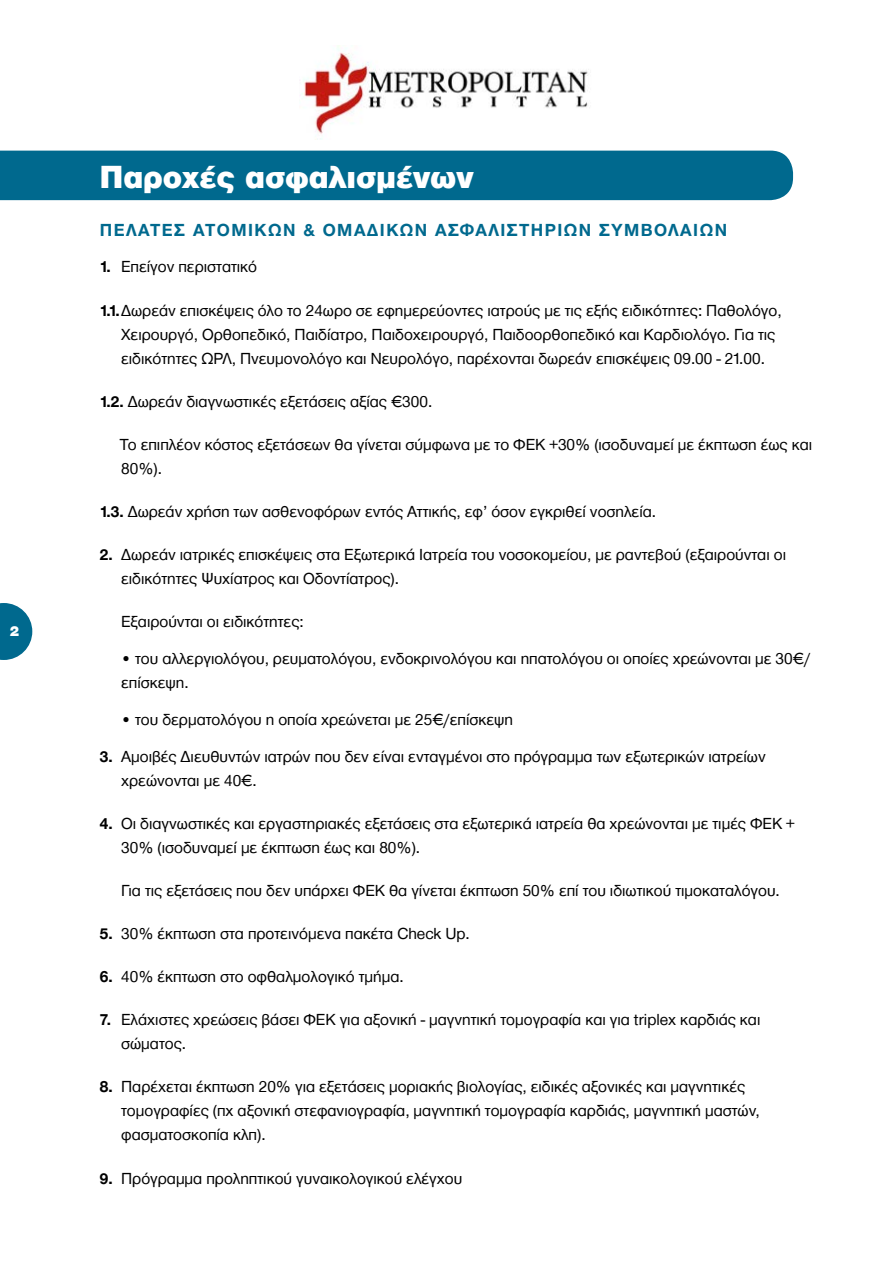
<style>
.page{position:relative;width:893px;height:1263px;background:#fff}
.page>*{position:absolute;margin:0;border:0;box-sizing:border-box;transform-origin:0 0}
.t1{font:900 33px "CF Helvetica";color:#fff}
.t2{font:700 18px "CF Helvetica";letter-spacing:.08em;color:#00698e}
.t3{font:16.5px/24px "CF Helvetica";color:#000}
.t4{font:900 15px "CF Helvetica";color:#fff}
.s1{font-weight:700}
</style>
<div class="page">
<svg style="left:0;top:603px;width:32px;height:57px"></svg>
<div style="left:0;top:151px;width:793px;height:49px;background:#00698e"></div>
<img style="left:301px;top:45px;width:287px;height:95px">
<p class="t4" style="left:10px;top:622px;width:11px">2</p>
<h1 class="t1" style="left:100px;top:159px;width:376px">Παροχές ασφαλισμένων</h1>
<p class="t2" style="left:100px;top:220px;width:629px">Πελάτες Ατομ ικών &amp; ομαδικών ασφαλιστηρίων συμ βολαίων</p>
<p class="t3" style="left:100px;top:255px;width:159px"><span class="s1">1.</span> Επείγον περιστατικό</p>
<p class="t3" style="left:121px;top:298px;width:662px;text-indent:-21px"><span class="s1">1.1.</span>Δωρεάν επισκέψεις όλο το 24ωρο σε εφημερεύοντες ιατρούς με τις εξής ειδικότητες: Παθολόγο,<br>Χειρουργό, Ορθοπεδικό, Παιδίατρο, Παιδοχειρουργό, Παιδοορθοπεδικό και Καρδιολόγο. Για τις ειδικότητες ΩΡΛ, Πνευμονολόγο και Νευρολόγο, παρέχονται δωρεάν επισκέψεις 09.00 - 21.00.</p>
<p class="t3" style="left:100px;top:389px;width:334px"><span class="s1">1.2.</span> Δωρεάν διαγνωστικές εξετάσεις αξίας €300.</p>
<p class="t3" style="left:120px;top:432px;width:694px">Το επιπλέον κόστος εξετάσεων θα γίνεται σύμφωνα με το ΦΕΚ +30% (ισοδυναμεί με έκπτωση έως και<br>80%).</p>
<p class="t3" style="left:100px;top:499px;width:558px"><span class="s1">1.3.</span> Δωρεάν χρήση των ασθενοφόρων εντός Αττικής, εφ’ όσον εγκριθεί νοσηλεία.</p>
<p class="t3" style="left:121px;top:543px;width:666px;text-indent:-21px"><span class="s1">2.</span> Δωρεάν ιατρικές επισκέψεις στα Εξωτερικά Ιατρεία του νοσοκομείου, με ραντεβού (εξαιρούνται οι ειδικότητες Ψυχίατρος και Οδοντίατρος).</p>
<p class="t3" style="left:121px;top:610px;width:184px">Εξαιρούνται οι ειδικότητες:</p>
<p class="t3" style="left:121px;top:647px;width:691px">• του αλλεργιολόγου, ρευματολόγου, ενδοκρινολόγου και ηπατολόγου οι οποίες χρεώνονται με 30€/ επίσκεψη.</p>
<p class="t3" style="left:121px;top:707px;width:393px">• του δερματολόγου η οποία χρεώνεται με 25€/επίσκεψη</p>
<p class="t3" style="left:121px;top:744px;width:646px;text-indent:-21px"><span class="s1">3.</span> Αμοιβές Διευθυντών ιατρών που δεν είναι ενταγμένοι στο πρόγραμμα των εξωτερικών ιατρείων χρεώνονται με 40€.</p>
<p class="t3" style="left:121px;top:811px;width:675px;text-indent:-21px"><span class="s1">4.</span> Οι διαγνωστικές και εργαστηριακές εξετάσεις στα εξωτερικά ιατρεία θα χρεώνονται με τιμές ΦΕΚ +<br>30% (ισοδυναμεί με έκπτωση έως και 80%).</p>
<p class="t3" style="left:121px;top:878px;width:660px">Για τις εξετάσεις που δεν υπάρχει ΦΕΚ θα γίνεται έκπτωση 50% επί του ιδιωτικού τιμοκαταλόγου.</p>
<p class="t3" style="left:100px;top:921px;width:371px"><span class="s1">5.</span> 30% έκπτωση στα προτεινόμενα πακέτα Check Up.</p>
<p class="t3" style="left:100px;top:965px;width:305px"><span class="s1">6.</span> 40% έκπτωση στο οφθαλμολογικό τμήμα.</p>
<p class="t3" style="left:121px;top:1008px;width:641px;text-indent:-21px"><span class="s1">7.</span> Ελάχιστες χρεώσεις βάσει ΦΕΚ για αξονική - μαγνητική τομογραφία και για triplex καρδιάς και σώματος.</p>
<p class="t3" style="left:121px;top:1075px;width:640px;text-indent:-21px"><span class="s1">8.</span> Παρέχεται έκπτωση 20% για εξετάσεις μοριακής βιολογίας, ειδικές αξονικές και μαγνητικές τομογραφίες (πχ αξονική στεφανιογραφία, μαγνητική τομογραφία καρδιάς, μαγνητική μαστών, φασματοσκοπία κλπ).</p>
<p class="t3" style="left:100px;top:1166px;width:364px"><span class="s1">9.</span> Πρόγραμμα προληπτικού γυναικολογικού ελέγχου</p>
</div>
